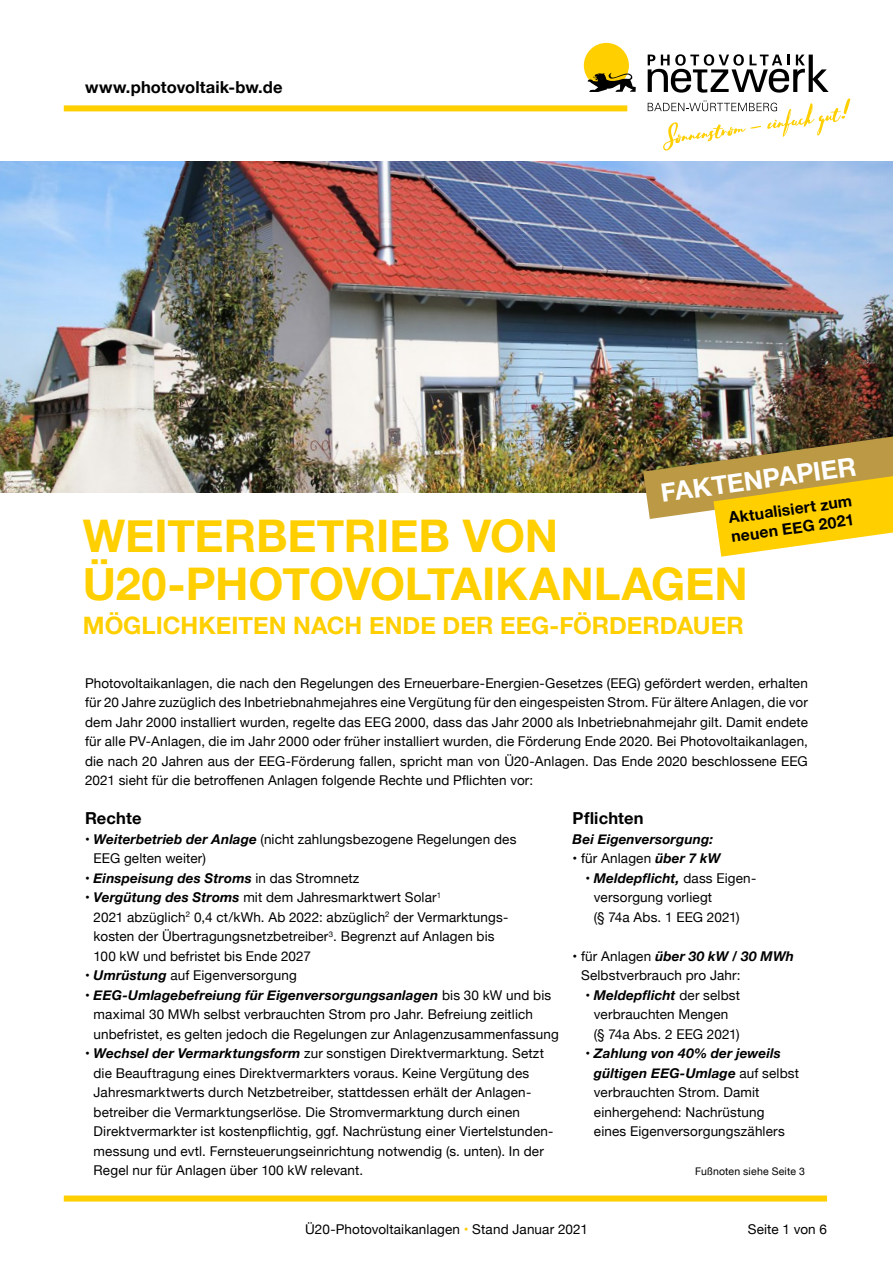
<style>
.page{position:relative;width:893px;height:1263px;background:#fff}
.page>*{position:absolute;margin:0;border:0;box-sizing:border-box;transform-origin:0 0}
.t1{font:700 45px "Helvetica Neue";letter-spacing:-.005em;color:#ffcf00}
.t2{font:700 25.8px "Helvetica Neue";color:#fff}
.t3{font:700 24px "Helvetica Neue";color:#ffcf00}
.t4{font:700 16.5px "Helvetica Neue";letter-spacing:.005em;color:#000}
.t5{font:700 15.75px "Helvetica Neue";color:#000}
.t6{font:13.5px/19.5px "Helvetica Neue";letter-spacing:.01em;color:#000}
.t7{font:italic 700 13.5px "Helvetica Neue";letter-spacing:.01em;color:#000}
.t8{font:10.5px "Helvetica Neue";letter-spacing:.02em;color:#000}
.s1{font-weight:700;font-style:italic}
.s2{font-weight:400;font-style:normal}
.s3{color:#ffcf00}
</style>
<div class="page">
<div style="left:67px;top:1195px;width:757px;height:6px;background:#ffcf00"></div>
<div style="left:67px;top:105px;width:557px;height:6px;background:#ffcf00"></div>
<div style="left:584px;top:43px;width:45px;height:45px;background:#ffcf00;border-radius:50%"></div>
<svg style="left:588px;top:73px;width:48px;height:19px"></svg>
<svg style="left:648px;top:54px;width:181px;height:39px"></svg>
<svg style="left:648px;top:99px;width:202px;height:52px"></svg>
<img style="left:0;top:162px;width:893px;height:331px">
<svg style="left:643px;top:436px;width:250px;height:121px"></svg>
<p class="t4" style="left:85px;top:74px;width:199px">www.photovoltaik-bw.de</p>
<h2 class="t2" style="left:658px;top:473px;width:198px;rotate:-8deg">FAKTENPAPIER</h2>
<p class="t5" style="left:727px;top:506px;width:126px;rotate:-8deg">Aktualisiert zum</p>
<h1 class="t1" style="left:83px;top:500px;width:477px">WEITERBETRIEB VON</h1>
<p class="t5" style="left:730px;top:524px;width:125px;rotate:-8deg">neuen EEG 2021</p>
<h1 class="t1" style="left:83px;top:548px;width:666px">Ü20-PHOTOVOLTAIKANLAGEN</h1>
<h3 class="t3" style="left:83px;top:607px;width:662px">MÖGLICHKEITEN NACH ENDE DER EEG-FÖRDERDAUER</h3>
<p class="t6" style="left:85px;top:674px;width:724px;text-align:justify">Photovoltaikanlagen, die nach den Regelungen des Erneuerbare-Energien-Gesetzes (EEG) gefördert werden, erhalten für 20 Jahre zuzüglich des Inbetriebnahmejahres eine Vergütung für den eingespeisten Strom. Für ältere Anlagen, die vor dem Jahr 2000 installiert wurden, regelte das EEG 2000, dass das Jahr 2000 als Inbetriebnahmejahr gilt. Damit endete für alle PV-Anlagen, die im Jahr 2000 oder früher installiert wurden, die Förderung Ende 2020. Bei Photovoltaikanlagen, die nach 20 Jahren aus der EEG-Förderung fallen, spricht man von Ü20-Anlagen. Das Ende 2020 beschlossene EEG 2021 sieht für die betroffenen Anlagen folgende Rechte und Pflichten vor:</p>
<p class="t4" style="left:85px;top:805px;width:58px">Rechte</p>
<p class="t6" style="left:94px;top:830px;width:424px;text-indent:-9px">• <span class="s1">Weiterbetrieb der Anlage</span> (nicht zahlungsbezogene Regelungen des<br>EEG gelten weiter)</p>
<p class="t7" style="left:85px;top:867px;width:276px"><span class="s2">•</span> Einspeisung des Stroms <span class="s2">in das Stromnetz</span></p>
<p class="t6" style="left:94px;top:888px;width:416px;text-indent:-9px">• <span class="s1">Vergütung des Stroms</span> mit dem Jahresmarktwert Solar<sup>1<br></sup>2021 abzüglich<sup>2</sup> 0,4 ct/kWh. Ab 2022: abzüglich<sup>2</sup> der Vermarktungs&shy;kosten der Übertragungsnetzbetreiber<sup>3</sup>. Begrenzt auf Anlagen bis 100 kW und befristet bis Ende 2027</p>
<p class="t6" style="left:85px;top:966px;width:213px">• <span class="s1">Umrüstung</span> auf Eigenversorgung</p>
<p class="t6" style="left:94px;top:986px;width:467px;text-indent:-9px">• <span class="s1">EEG-Umlagebefreiung für Eigenversorgungsanlagen</span> bis 30 kW und bis maximal 30 MWh selbst verbrauchten Strom pro Jahr. Befreiung zeitlich unbefristet, es gelten jedoch die Regelungen zur Anlagenzusammenfassung</p>
<p class="t6" style="left:94px;top:1044px;width:461px;text-indent:-9px">• <span class="s1">Wechsel der Vermarktungsform</span> zur sonstigen Direktvermarktung. Setzt die Beauftragung eines Direktvermarkters voraus. Keine Vergütung des Jahresmarktwerts durch Netzbetreiber, stattdessen erhält der Anlagen&shy;betreiber die Vermarktungserlöse. Die Stromvermarktung durch einen Direktvermarkter ist kostenpflichtig, ggf. Nachrüstung einer Viertelstunden&shy;messung und evtl. Fernsteuerungseinrichtung notwendig (s. unten). In der Regel nur für Anlagen über 100 kW relevant.</p>
<p class="t4" style="left:573px;top:805px;width:72px">Pflichten</p>
<p class="t7" style="left:573px;top:828px;width:142px">Bei Eigenversorgung:</p>
<p class="t6" style="left:573px;top:849px;width:149px">• für Anlagen <span class="s1">über 7 kW</span></p>
<p class="t6" style="left:594px;top:869px;width:164px;text-indent:-9px">• <span class="s1">Meldepflicht,</span> dass Eigen&shy;versorgung vorliegt<br>(§ 74a Abs. 1 EEG 2021)</p>
<p class="t6" style="left:581px;top:947px;width:214px;text-indent:-9px">• für Anlagen <span class="s1">über 30 kW / 30 MWh<br></span>Selbstverbrauch pro Jahr:</p>
<p class="t6" style="left:585px;top:986px;width:156px;text-align:center">• <span class="s1">Meldepflicht</span> der selbst verbrauchten Mengen<br>(§ 74a Abs. 2 EEG 2021)</p>
<p class="t6" style="left:594px;top:1044px;width:207px;text-indent:-9px">• <span class="s1">Zahlung von 40% der jeweils gültigen EEG-Umlage</span> auf selbst verbrauchten Strom. Damit einhergehend: Nachrüstung eines Eigenversorgungszählers</p>
<p class="t8" style="left:695px;top:1164px;width:111px">Fußnoten siehe Seite 3</p>
<p class="t6" style="left:305px;top:1220px;width:284px">Ü20-Photovoltaikanlagen <span class="s3">•</span> Stand Januar 2021</p>
<p class="t6" style="left:748px;top:1220px;width:81px">Seite 1 von 6</p>
</div>
